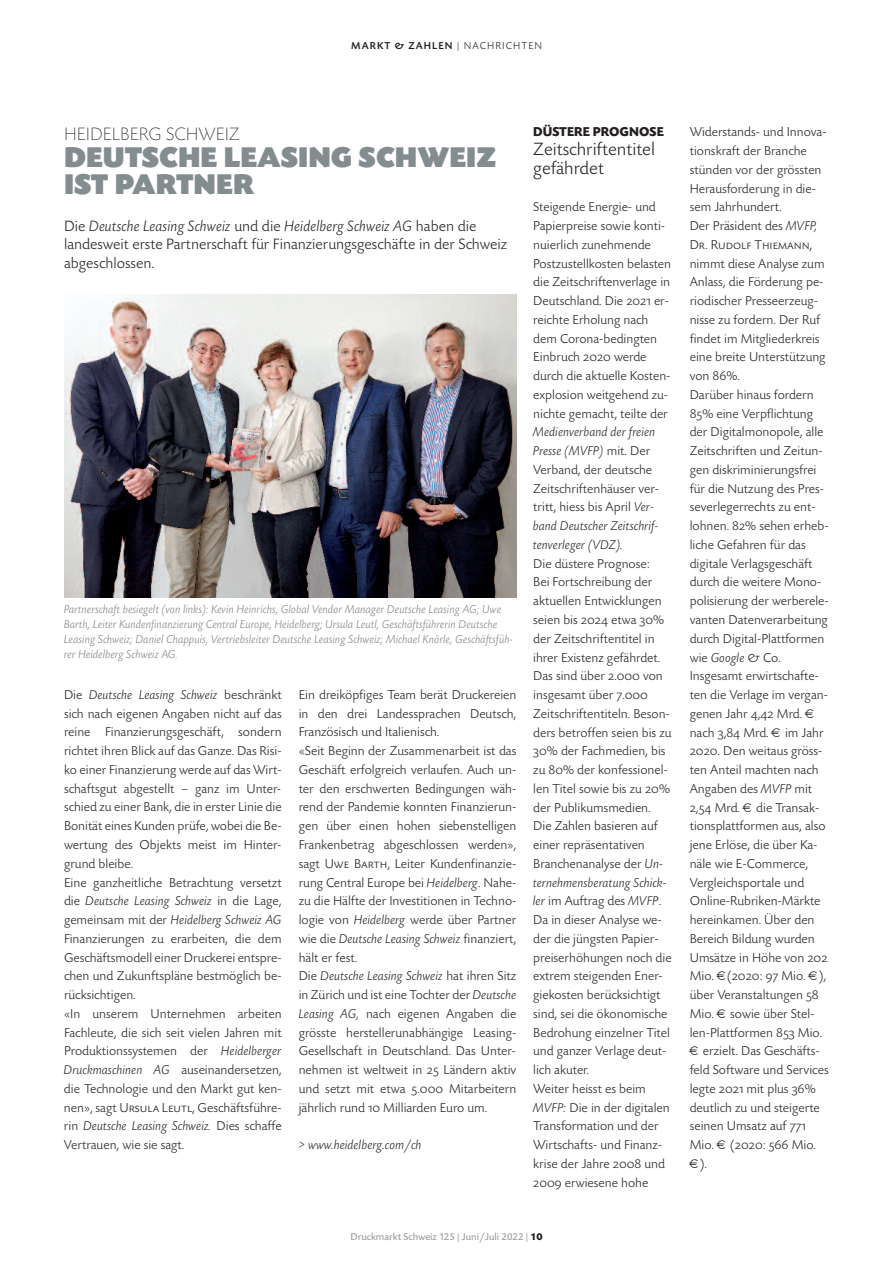
<style>
.page{position:relative;width:893px;height:1263px;background:#fff}
.page>*{position:absolute;margin:0;border:0;box-sizing:border-box;transform-origin:0 0}
.t1{font:30px/27px "Today SB Ultra";color:#838c8e}
.t2{font:300 18.75px/18.8px "Today SB";color:#231f20}
.t3{font:300 expanded 18.75px "Today SB";color:#231f20}
.t4{font:300 15.75px/18.8px "Today SB";color:#231f20}
.t5{font:300 13.5px/18.8px "Today SB";color:#231f20}
.t6{font:italic 300 13.5px/18.8px "Today SB";color:#231f20}
.t7{font:13.5px "Today SB Caps Lig";color:#231f20}
.t8{font:700 13.5px "Today SB";color:#231f20}
.t9{font:italic 300 12px/15px "Today SB";color:#808285}
.t10{font:10.5px "Today SB";color:#939598}
.t11{font:500 10.5px "Today SB";letter-spacing:.1em;color:#231f20}
.s1{font-weight:300}
.s2{font-style:italic}
.s3{font-family:"Today SB Caps Lig";font-weight:400}
.s4{font-style:normal}
.s5{font-weight:700;color:#231f20}
</style>
<div class="page">
<img style="left:64px;top:294px;width:452px;height:303px">
<p class="t11" style="left:351px;top:40px;width:192px">MARKT &amp; ZAHLEN <span class="s1">| NACHRICHTEN</span></p>
<h2 class="t3" style="left:64px;top:122px;width:177px">HEIDELBERG SCHWEIZ</h2>
<h1 class="t1" style="left:64px;top:143px;width:433px">DEUTSCHE LEASING SCHWEIZ<br>IST PARTNER</h1>
<p class="t4" style="left:64px;top:216px;width:445px">Die <span class="s2">Deutsche Leasing Schweiz</span> und die <span class="s2">Heidelberg Schweiz AG</span> haben die landesweit erste Partnerschaft für Finanzierungsgeschäfte in der Schweiz abgeschlossen.</p>
<p class="t9" style="left:64px;top:601px;width:451px">Partnerschaft besiegelt (von links): Kevin Heinrichs, Global Vendor Manager Deutsche Leasing AG; Uwe Barth, Leiter Kundenfinanzierung Central Europe, Heidelberg; Ursula Leutl, Geschäftsführerin Deutsche Leasing Schweiz; Daniel Chappuis, Vertriebsleiter Deutsche Leasing Schweiz; Michael Knörle, Geschäftsfüh&shy;rer Heidelberg Schweiz AG.</p>
<p class="t5" style="left:64px;top:685px;width:219px">Die <span class="s2">Deutsche Leasing Schweiz</span> beschränkt sich nach eigenen Angaben nicht auf das reine Finanzierungsgeschäft, sondern richtet ihren Blick auf das Ganze. Das Risi&shy;ko einer Finanzierung werde auf das Wirt&shy;schaftsgut abgestellt – ganz im Unter&shy;schied zu einer Bank, die in erster Linie die Bonität eines Kunden prüfe, wobei die Be&shy;wertung des Objekts meist im Hinter&shy;grund bleibe.<br>Eine ganzheitliche Betrachtung versetzt die <span class="s2">Deutsche Leasing Schweiz</span> in die Lage, gemeinsam mit der <span class="s2">Heidelberg Schweiz AG </span>Finanzierungen zu erarbeiten, die dem Geschäftsmodell einer Druckerei entspre&shy;chen und Zukunftspläne bestmöglich be&shy;rücksichtigen.<br>«In unserem Unternehmen arbeiten Fachleute, die sich seit vielen Jahren mit Produktionssystemen der <span class="s2">Heidelberger Druckmaschinen AG</span> auseinandersetzen, die Technologie und den Markt gut ken&shy;nen», sagt <span class="s3">Ursula Leutl,</span> Geschäftsführe&shy;rin <span class="s2">Deutsche Leasing Schweiz.</span> Dies schaffe Vertrauen, wie sie sagt.</p>
<p class="t5" style="left:299px;top:685px;width:219px">Ein dreiköpfiges Team berät Druckereien in den drei Landessprachen Deutsch, Französisch und Italienisch.<br>«Seit Beginn der Zusammenarbeit ist das Geschäft erfolgreich verlaufen. Auch un&shy;ter den erschwerten Bedingungen wäh&shy;rend der Pandemie konnten Finanzierun&shy;gen über einen hohen siebenstelligen Frankenbetrag abgeschlossen werden», sagt <span class="s3">Uwe Barth,</span> Leiter Kundenfinanzie&shy;rung Central Europe bei <span class="s2">Heidelberg</span>. Nahe&shy;zu die Hälfte der Investitionen in Techno&shy;logie von <span class="s2">Heidelberg</span> werde über Partner wie die <span class="s2">Deutsche Leasing Schweiz</span> finanziert, hält er fest.<br>Die <span class="s2">Deutsche Leasing Schweiz</span> hat ihren Sitz in Zürich und ist eine Tochter der <span class="s2">Deutsche Leasing AG,</span> nach eigenen Angaben die grösste herstellerunabhängige Leasing-Gesellschaft in Deutschland. Das Unter&shy;nehmen ist weltweit in <span class="s3">25</span> Ländern aktiv und setzt mit etwa <span class="s3">5.000</span> Mitarbeitern jährlich rund <span class="s3">10</span> Milliarden Euro um.</p>
<p class="t6" style="left:299px;top:1135px;width:125px">&gt; www.heidelberg.com/ch</p>
<p class="t8" style="left:533px;top:124px;width:132px">DÜSTERE PROGNOSE</p>
<h2 class="t2" style="left:533px;top:139px;width:123px">Zeitschriftentitel gefährdet</h2>
<p class="t5" style="left:533px;top:197px;width:139px">Steigende Energie- und<br>Papierpreise sowie konti&shy;nuierlich zunehmende<br>Postzustellkosten belasten die Zeitschriftenverlage in<br>Deutschland. Die <span class="s3">2021</span> er&shy;reichte Erholung nach dem Corona-bedingten<br>Einbruch <span class="s3">2020</span> werde durch die aktuelle Kosten&shy;explosion weitgehend zu&shy;nichte gemacht, teilte der</p>
<p class="t6" style="left:533px;top:422px;width:128px">Medienverband der freien<br>Presse (MVFP) <span class="s4">mit. Der<br>Verband, der deutsche<br>Zeitschriftenhäuser ver&shy;tritt, hiess bis April</span> Ver&shy;band Deutscher Zeitschrif&shy;tenverleger (VDZ).</p>
<p class="t5" style="left:533px;top:554px;width:140px">Die düstere Prognose:<br>Bei Fortschreibung der aktuellen Entwicklungen seien bis <span class="s3">2024</span> etwa <span class="s3">30</span>% der Zeitschriftentitel in ihrer Existenz gefährdet.<br>Das sind über <span class="s3">2.000</span> von insgesamt über <span class="s3">7.000<br></span>Zeitschriftentiteln. Beson&shy;ders betroffen seien bis zu<br><span class="s3">30</span>% der Fachmedien, bis zu <span class="s3">80%</span> der konfessionel&shy;len Titel sowie bis zu <span class="s3">20% </span>der Publikumsmedien.<br>Die Zahlen basieren auf einer repräsentativen<br>Branchenanalyse der <span class="s2">Un&shy;ternehmensberatung Schick&shy;ler</span> im Auftrag des <span class="s2">MVFP</span>.<br>Da in dieser Analyse we&shy;der die jüngsten Papier&shy;preiserhöhungen noch die extrem steigenden Ener&shy;giekosten berücksichtigt sind, sei die ökonomische<br>Bedrohung einzelner Titel und ganzer Verlage deut&shy;lich akuter.<br>Weiter heisst es beim<br><span class="s2">MVFP:</span> Die in der digitalen<br>Transformation und der<br>Wirtschafts- und Finanz&shy;krise der Jahre <span class="s3">2008</span> und<br><span class="s3">2009</span> erwiesene hohe</p>
<p class="t5" style="left:690px;top:122px;width:138px">Widerstands- und Innova&shy;tionskraft der Branche stünden vor der grössten<br>Herausforderung in die&shy;sem Jahrhundert.<br>Der Präsident des <span class="s2">MVFP,</span></p>
<p class="t7" style="left:690px;top:236px;width:124px">Dr. Rudolf Thiemann,</p>
<p class="t5" style="left:690px;top:254px;width:136px">nimmt diese Analyse zum</p>
<p class="t5" style="left:690px;top:272px;width:135px">Anlass, die Förderung pe-</p>
<p class="t5" style="left:690px;top:291px;width:130px">riodischer Presseerzeug-</p>
<p class="t5" style="left:690px;top:310px;width:132px">nisse zu fordern. Der Ruf</p>
<p class="t5" style="left:690px;top:329px;width:131px">findet im Mitgliederkreis</p>
<p class="t5" style="left:690px;top:347px;width:137px">eine breite Unterstützung</p>
<p class="t5" style="left:690px;top:366px;width:52px">von <span class="s3">86</span>%.</p>
<p class="t5" style="left:690px;top:385px;width:125px">Darüber hinaus fordern</p>
<p class="t5" style="left:690px;top:404px;width:125px"><span class="s3">85%</span> eine Verpflichtung</p>
<p class="t5" style="left:690px;top:422px;width:135px">der Digitalmonopole, alle</p>
<p class="t5" style="left:690px;top:441px;width:135px">Zeitschriften und Zeitun-</p>
<p class="t5" style="left:690px;top:460px;width:128px">gen diskriminierungsfrei</p>
<p class="t5" style="left:690px;top:479px;width:136px">für die Nutzung des Pres-</p>
<p class="t5" style="left:690px;top:497px;width:128px">severlegerrechts zu ent-</p>
<p class="t5" style="left:690px;top:516px;width:141px">lohnen. <span class="s3">82%</span> sehen erheb-</p>
<p class="t5" style="left:690px;top:535px;width:118px">liche Gefahren für das</p>
<p class="t5" style="left:690px;top:554px;width:124px">digitale Verlagsgeschäft</p>
<p class="t5" style="left:690px;top:572px;width:133px">durch die weitere Mono-</p>
<p class="t5" style="left:690px;top:591px;width:141px">polisierung der werberele-</p>
<p class="t5" style="left:690px;top:610px;width:140px">vanten Datenverarbeitung</p>
<p class="t5" style="left:690px;top:629px;width:136px">durch Digital-Plattformen</p>
<p class="t5" style="left:690px;top:647px;width:92px">wie <span class="s2">Google</span> &amp; Co.</p>
<p class="t5" style="left:690px;top:666px;width:131px">Insgesamt erwirtschafte-</p>
<p class="t5" style="left:690px;top:685px;width:140px">ten die Verlage im vergan-</p>
<p class="t5" style="left:690px;top:704px;width:114px">genen Jahr <span class="s3">4,42</span> Mrd.</p>
<p class="t5" style="left:690px;top:722px;width:135px">nach <span class="s3">3,84</span> Mrd. im Jahr</p>
<p class="t5" style="left:690px;top:741px;width:134px"><span class="s3">2020</span>. Den weitaus gröss-</p>
<p class="t5" style="left:690px;top:760px;width:130px">ten Anteil machten nach</p>
<p class="t5" style="left:690px;top:779px;width:124px">Angaben des <span class="s2">MVFP</span> mit</p>
<p class="t5" style="left:690px;top:797px;width:131px"><span class="s3">2,54</span> Mrd. die Transak-</p>
<p class="t5" style="left:690px;top:816px;width:137px">tionsplattformen aus, also</p>
<p class="t5" style="left:690px;top:835px;width:129px">jene Erlöse, die über Ka-</p>
<p class="t5" style="left:690px;top:854px;width:120px">näle wie E-Commerce,</p>
<p class="t5" style="left:690px;top:872px;width:116px">Vergleichsportale und</p>
<p class="t5" style="left:690px;top:891px;width:132px">Online-Rubriken-Märkte</p>
<p class="t5" style="left:690px;top:910px;width:126px">hereinkamen. Über den</p>
<p class="t5" style="left:690px;top:929px;width:127px">Bereich Bildung wurden</p>
<p class="t5" style="left:690px;top:947px;width:139px">Umsätze in Höhe von <span class="s3">202</span></p>
<p class="t5" style="left:690px;top:966px;width:138px">Mio. (<span class="s3">2020: 97</span> Mio. ),</p>
<p class="t5" style="left:690px;top:985px;width:131px">über Veranstaltungen <span class="s3">58</span></p>
<p class="t5" style="left:690px;top:1004px;width:126px">Mio. sowie über Stel-</p>
<p class="t5" style="left:690px;top:1022px;width:134px">len-Plattformen <span class="s3">853</span> Mio.</p>
<p class="t5" style="left:703px;top:1041px;width:119px">erzielt. Das Geschäfts-</p>
<p class="t5" style="left:690px;top:1060px;width:141px">feld Software und Services</p>
<p class="t5" style="left:690px;top:1079px;width:127px">legte <span class="s3">2021</span> mit plus <span class="s3">36%</span></p>
<p class="t5" style="left:690px;top:1097px;width:132px">deutlich zu und steigerte</p>
<p class="t5" style="left:690px;top:1116px;width:118px">seinen Umsatz auf <span class="s3">771</span></p>
<p class="t5" style="left:690px;top:1135px;width:128px">Mio. (<span class="s3">2020: 566</span> Mio.</p>
<p class="t5" style="left:700px;top:1154px;width:9px">).</p>
<p class="t10" style="left:350px;top:1230px;width:194px">Druckmarkt Schweiz 125 | Juni/Juli 2022 | <span class="s5">10</span></p>
</div>
